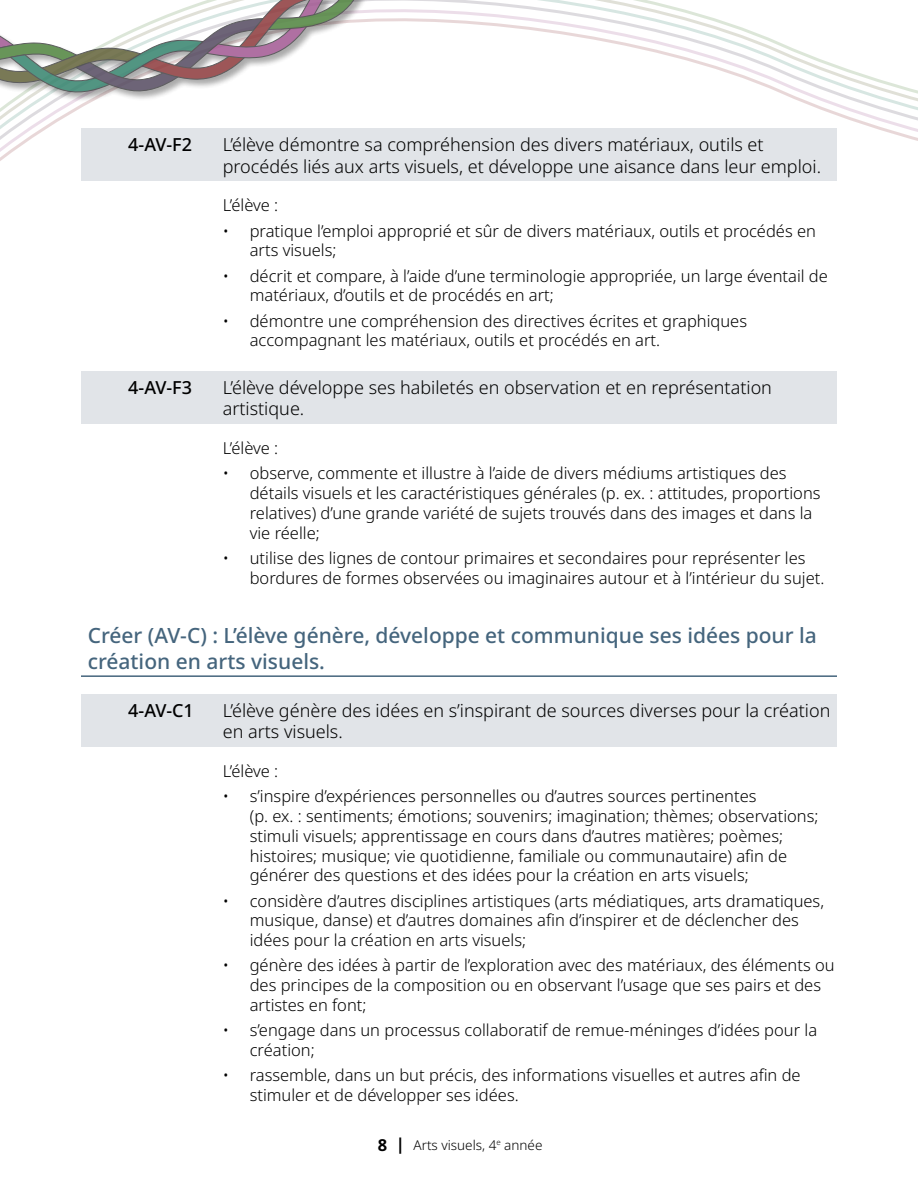
<style>
.page{position:relative;width:918px;height:1188px;background:#fff}
.page>*{position:absolute;margin:0;border:0;box-sizing:border-box;transform-origin:0 0}
.Header_Outcomes{font:500 21px/25.2px "Noto Sans";color:#45657d}
.GLO_arts{font:300 18px/21.6px "Noto Sans";color:#000}
.GLO_arts-2{font:500 18px "Noto Sans";letter-spacing:-.02em;color:#000}
.Bullet_Outcome_no_bullet{font:300 16.5px/19.8px "Noto Sans";color:#000}
.t1{font:300 13.5px "Noto Sans";color:#000}
.s1{font-weight:700;font-size:16.5px}
</style>
<div class="page">
<svg style="left:0;top:0;width:918px;height:161px"></svg>
<div style="left:0;top:0;width:515px;height:102px;background:#000;opacity:.4"></div>
<svg style="left:0;top:0;width:407px;height:96px"></svg>
<div style="left:81px;top:129px;width:756px;height:52px;background:#e1e4e8"></div>
<div style="left:81px;top:371px;width:756px;height:53px;background:#e1e4e8"></div>
<hr style="left:81px;top:675px;width:756px;height:2px;background:#45657d">
<div style="left:81px;top:694px;width:756px;height:53px;background:#e1e4e8"></div>
<h4 class="GLO_arts-2" style="left:128px;top:132px;width:65px">4-AV-F2</h4>
<h4 class="GLO_arts" style="left:223px;top:134px;width:600px">L’élève démontre sa compréhension des divers matériaux, outils et procédés liés aux arts visuels, et développe une aisance dans leur emploi.</h4>
<p class="Bullet_Outcome_no_bullet" style="left:223px;top:196px;width:57px">L’élève :</p>
<p class="Bullet_Outcome_no_bullet" style="left:250px;top:221px;width:568px;text-indent:-27px">• pratique l’emploi approprié et sûr de divers matériaux, outils et procédés en arts visuels;</p>
<p class="Bullet_Outcome_no_bullet" style="left:250px;top:266px;width:580px;text-indent:-27px">• décrit et compare, à l’aide d’une terminologie appropriée, un large éventail de matériaux, d’outils et de procédés en art;</p>
<p class="Bullet_Outcome_no_bullet" style="left:250px;top:311px;width:499px;text-indent:-27px">• démontre une compréhension des directives écrites et graphiques accompagnant les matériaux, outils et procédés en art.</p>
<h4 class="GLO_arts-2" style="left:128px;top:375px;width:65px">4-AV-F3</h4>
<h4 class="GLO_arts" style="left:223px;top:377px;width:551px">L’élève développe ses habiletés en observation et en représentation artistique.</h4>
<p class="Bullet_Outcome_no_bullet" style="left:223px;top:439px;width:57px">L’élève :</p>
<p class="Bullet_Outcome_no_bullet" style="left:250px;top:464px;width:572px;text-indent:-27px">• observe, commente et illustre à l’aide de divers médiums artistiques des détails visuels et les caractéristiques générales (p. ex. : attitudes, proportions relatives) d’une grande variété de sujets trouvés dans des images et dans la vie réelle;</p>
<p class="Bullet_Outcome_no_bullet" style="left:250px;top:548px;width:576px;text-indent:-27px">• utilise des lignes de contour primaires et secondaires pour représenter les bordures de formes observées ou imaginaires autour et à l’intérieur du sujet.</p>
<h3 class="Header_Outcomes" style="left:88px;top:624px;width:731px">Créer (AV-C) : L’élève génère, développe et communique ses idées pour la création en arts visuels.</h3>
<h4 class="GLO_arts-2" style="left:128px;top:698px;width:67px">4-AV-C1</h4>
<h4 class="GLO_arts" style="left:223px;top:700px;width:609px">L’élève génère des idées en s’inspirant de sources diverses pour la création en arts visuels.</h4>
<p class="Bullet_Outcome_no_bullet" style="left:223px;top:762px;width:57px">L’élève :</p>
<p class="Bullet_Outcome_no_bullet" style="left:250px;top:787px;width:570px;text-indent:-27px">• s’inspire d’expériences personnelles ou d’autres sources pertinentes<br>(p. ex. : sentiments; émotions; souvenirs; imagination; thèmes; observations; stimuli visuels; apprentissage en cours dans d’autres matières; poèmes; histoires; musique; vie quotidienne, familiale ou communautaire) afin de générer des questions et des idées pour la création en arts visuels;</p>
<p class="Bullet_Outcome_no_bullet" style="left:250px;top:891px;width:576px;text-indent:-27px">• considère d’autres disciplines artistiques (arts médiatiques, arts dramatiques, musique, danse) et d’autres domaines afin d’inspirer et de déclencher des idées pour la création en arts visuels;</p>
<p class="Bullet_Outcome_no_bullet" style="left:250px;top:956px;width:586px;text-indent:-27px">• génère des idées à partir de l’exploration avec des matériaux, des éléments ou des principes de la composition ou en observant l’usage que ses pairs et des artistes en font;</p>
<p class="Bullet_Outcome_no_bullet" style="left:250px;top:1021px;width:569px;text-indent:-27px">• s’engage dans un processus collaboratif de remue-méninges d’idées pour la création;</p>
<p class="Bullet_Outcome_no_bullet" style="left:250px;top:1066px;width:552px;text-indent:-27px">• rassemble, dans un but précis, des informations visuelles et autres afin de stimuler et de développer ses idées.</p>
<p class="t1" style="left:378px;top:1135px;width:166px"><span class="s1">8 |</span> Arts visuels, 4<sup>e</sup> année</p>
</div>
